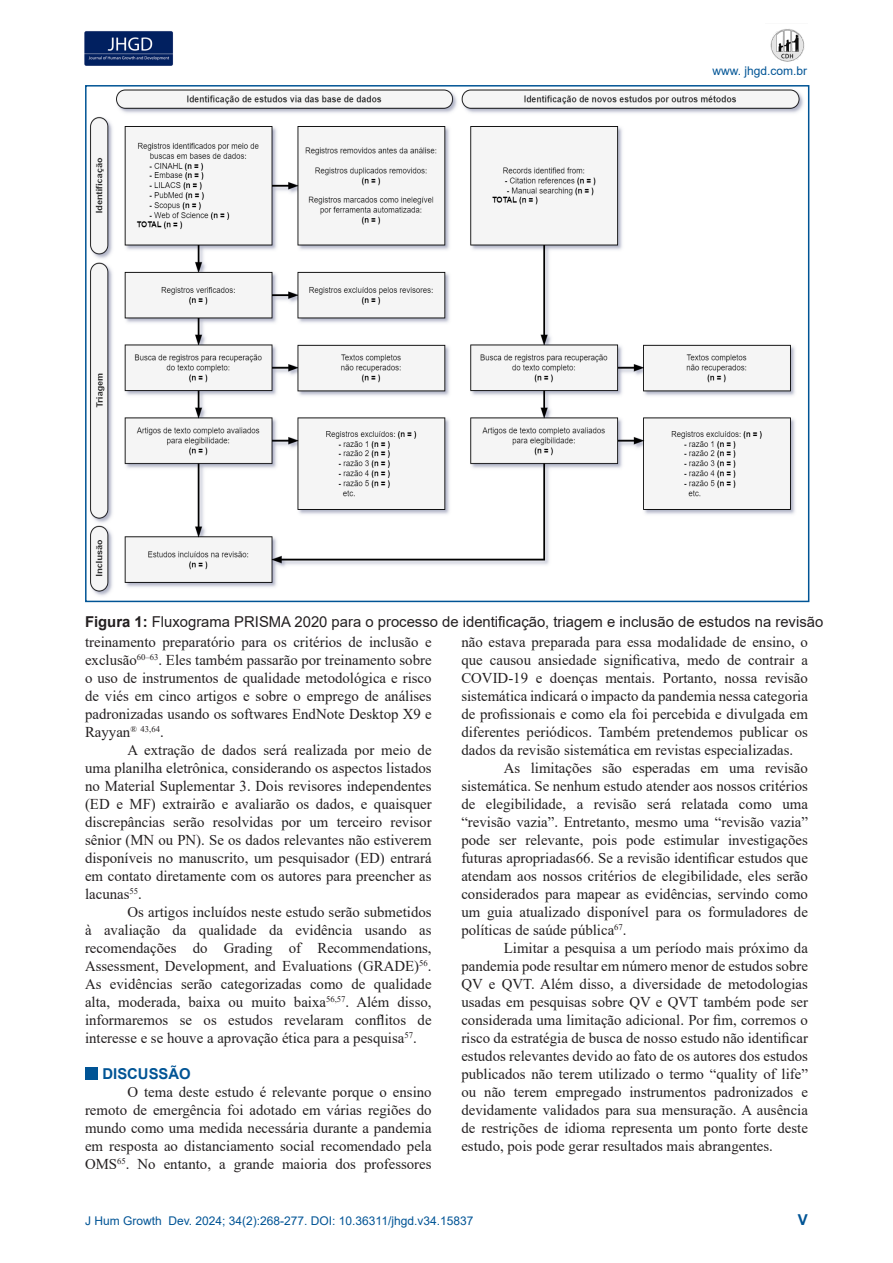
<style>
.page{position:relative;width:893px;height:1263px;background:#fff}
.page>*{position:absolute;margin:0;border:0;box-sizing:border-box;transform-origin:0 0}
.t1{font:15px/18px "Times New Roman";color:#231f20;text-align:justify}
.t2{font:15px "Arial";color:#231f20}
.t3{font:700 15px "Arial";color:#005495}
.t4{font:12px "Arial";color:#005495}
.s1{font-weight:700}
</style>
<div class="page">
<img style="left:84px;top:31px;width:89px;height:35px">
<img style="left:770px;top:29px;width:35px;height:33px">
<img style="left:90px;top:89px;width:714px;height:507px">
<div style="left:85px;top:1067px;width:12px;height:12px;background:#005495"></div>
<p class="t4" style="left:712px;top:62px;width:96px">www. jhgd.com.br</p>
<p class="t2" style="left:85px;top:611px;width:740px"><span class="s1">Figura 1:</span> Fluxograma PRISMA 2020 para o processo de identificação, triagem e inclusão de estudos na revisão</p>
<p class="t1" style="left:85px;top:633px;width:348px">treinamento preparatório para os critérios de inclusão e exclusão<sup>60–63</sup>. Eles também passarão por treinamento sobre o uso de instrumentos de qualidade metodológica e risco de viés em cinco artigos e sobre o emprego de análises padronizadas usando os softwares EndNote Desktop X9 e Rayyan<sup>®</sup> <sup>43,64</sup>.</p>
<p class="t1" style="left:85px;top:741px;width:348px;text-indent:43px">A extração de dados será realizada por meio de uma planilha eletrônica, considerando os aspectos listados no Material Suplementar 3. Dois revisores independentes (ED e MF) extrairão e avaliarão os dados, e quaisquer discrepâncias serão resolvidas por um terceiro revisor sênior (MN ou PN). Se os dados relevantes não estiverem disponíveis no manuscrito, um pesquisador (ED) entrará em contato diretamente com os autores para preencher as lacunas<sup>55</sup>.</p>
<p class="t1" style="left:85px;top:903px;width:348px;text-indent:43px">Os artigos incluídos neste estudo serão submetidos à avaliação da qualidade da evidência usando as recomendações do Grading of Recommendations, Assessment, Development, and Evaluations (GRADE)<sup>56</sup>.<br>As evidências serão categorizadas como de qualidade alta, moderada, baixa ou muito baixa<sup>56,57</sup>. Além disso, informaremos se os estudos revelaram conflitos de interesse e se houve a aprovação ética para a pesquisa<sup>57</sup>.</p>
<p class="t3" style="left:103px;top:1063px;width:90px">DISCUSSÃO</p>
<p class="t1" style="left:85px;top:1083px;width:348px;text-indent:43px">O tema deste estudo é relevante porque o ensino remoto de emergência foi adotado em várias regiões do mundo como uma medida necessária durante a pandemia em resposta ao distanciamento social recomendado pela OMS<sup>65</sup>. No entanto, a grande maioria dos professores</p>
<p class="t1" style="left:461px;top:633px;width:348px">não estava preparada para essa modalidade de ensino, o que causou ansiedade significativa, medo de contrair a COVID-19 e doenças mentais. Portanto, nossa revisão sistemática indicará o impacto da pandemia nessa categoria de profissionais e como ela foi percebida e divulgada em diferentes periódicos. Também pretendemos publicar os dados da revisão sistemática em revistas especializadas.</p>
<p class="t1" style="left:461px;top:759px;width:348px;text-indent:43px">As limitações são esperadas em uma revisão sistemática. Se nenhum estudo atender aos nossos critérios de elegibilidade, a revisão será relatada como uma “revisão vazia”. Entretanto, mesmo uma “revisão vazia” pode ser relevante, pois pode estimular investigações futuras apropriadas66. Se a revisão identificar estudos que atendam aos nossos critérios de elegibilidade, eles serão considerados para mapear as evidências, servindo como um guia atualizado disponível para os formuladores de políticas de saúde pública<sup>67</sup>.</p>
<p class="t1" style="left:461px;top:939px;width:348px;text-indent:43px">Limitar a pesquisa a um período mais próximo da pandemia pode resultar em número menor de estudos sobre QV e QVT. Além disso, a diversidade de metodologias usadas em pesquisas sobre QV e QVT também pode ser considerada uma limitação adicional. Por fim, corremos o risco da estratégia de busca de nosso estudo não identificar estudos relevantes devido ao fato de os autores dos estudos publicados não terem utilizado o termo “quality of life” ou não terem empregado instrumentos padronizados e devidamente validados para sua mensuração. A ausência de restrições de idioma representa um ponto forte deste estudo, pois pode gerar resultados mais abrangentes.</p>
<p class="t4" style="left:85px;top:1212px;width:390px">J Hum Growth Dev. 2024; 34(2):268-277. DOI: 10.36311/jhgd.v34.15837</p>
<p class="t3" style="left:798px;top:1209px;width:12px">V</p>
</div>
